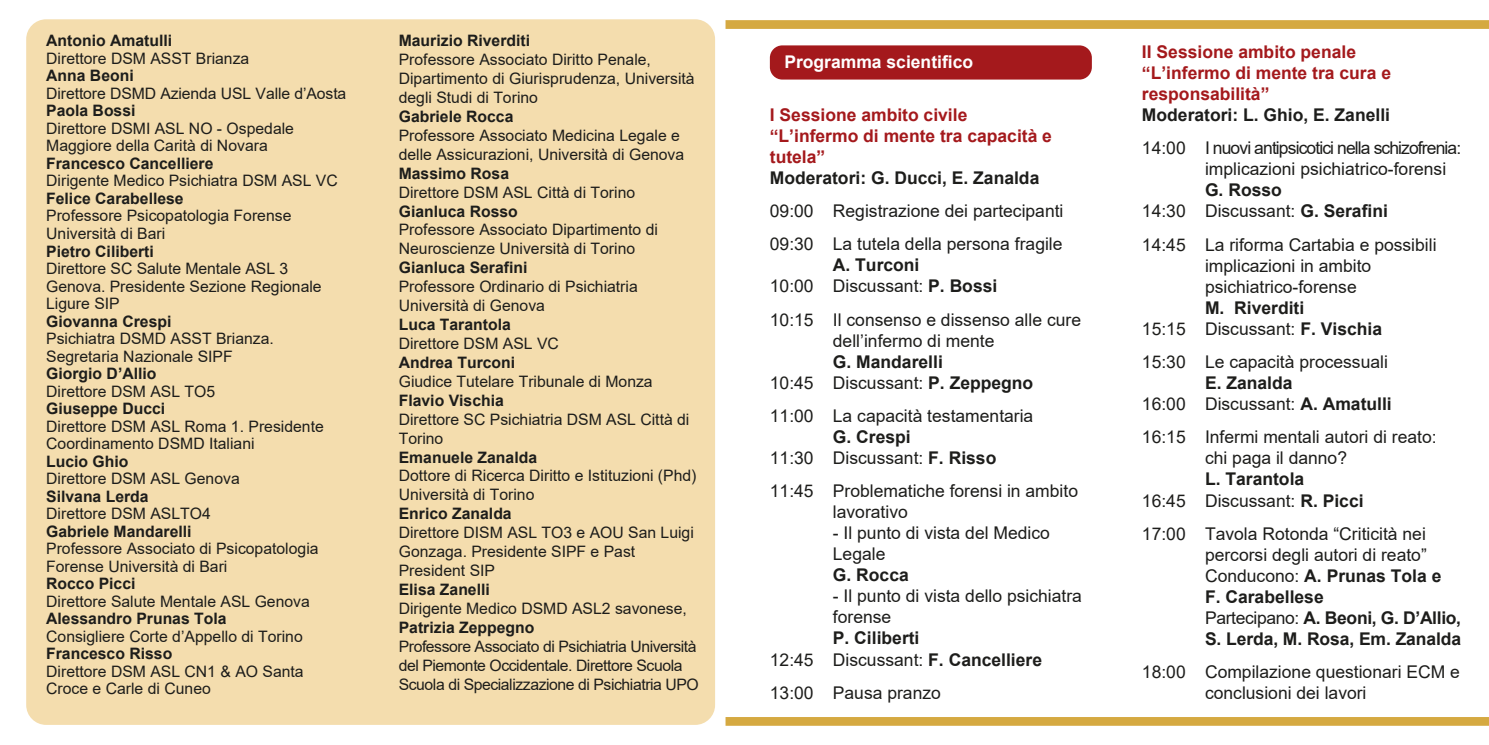
<style>
.page{position:relative;width:1489px;height:745px;background:#fff}
.page>*{position:absolute;margin:0;border:0;box-sizing:border-box;transform-origin:0 0}
.t1{font:17.5px/21px "Arial";color:#1d1d1b}
.t2{font:700 17.5px/21px "Arial";color:#1d1d1b}
.t3{font:700 17.5px/21px "Arial";color:#a4191c}
.t4{font:17.5px/21px "Arial";letter-spacing:-.05em;color:#1d1d1b}
.t5{font:700 17.5px "Arial";color:#fff}
.t6{font:15.75px/18.9px "Arial";color:#1d1d1b}
.t7{font:700 15.75px "Arial";color:#1d1d1b}
.t8{font:15.75px/18.9px "Arial";letter-spacing:-.025em;color:#1d1d1b}
.s1{font-weight:400}
.s2{font-weight:700}
</style>
<div class="page">
<div style="left:725px;top:716px;width:763px;height:9px;background:#d5a941"></div>
<div style="left:725px;top:20px;width:763px;height:9px;background:#d5a941"></div>
<div style="left:769px;top:45px;width:322px;height:34px;background:#a4191c;border-radius:12px"></div>
<div style="left:26px;top:19px;width:689px;height:705px;background:#f4ddae;border-radius:20px"></div>
<p class="t7" style="left:46px;top:30px;width:127px">Antonio Amatulli</p>
<p class="t6" style="left:46px;top:49px;width:205px">Direttore DSM ASST Brianza</p>
<p class="t7" style="left:46px;top:65px;width:89px">Anna Beoni</p>
<p class="t6" style="left:46px;top:84px;width:302px">Direttore DSMD Azienda USL Valle d’Aosta</p>
<p class="t7" style="left:46px;top:100px;width:91px">Paola Bossi</p>
<p class="t6" style="left:46px;top:119px;width:249px;line-height:17.5px">Direttore DSMI ASL NO - Ospedale<br>Maggiore della Carità di Novara</p>
<p class="t7" style="left:46px;top:152px;width:169px">Francesco Cancelliere</p>
<p class="t6" style="left:46px;top:171px;width:293px">Dirigente Medico Psichiatra DSM ASL VC</p>
<p class="t7" style="left:46px;top:187px;width:139px">Felice Carabellese</p>
<p class="t6" style="left:46px;top:207px;width:247px;line-height:17.5px">Professore Psicopatologia Forense<br>Università di Bari</p>
<p class="t7" style="left:46px;top:240px;width:109px">Pietro Ciliberti</p>
<p class="t6" style="left:46px;top:259px;width:277px;line-height:17.5px">Direttore SC Salute Mentale ASL 3<br>Genova. Presidente Sezione Regionale<br>Ligure SIP</p>
<p class="t7" style="left:46px;top:310px;width:127px">Giovanna Crespi</p>
<p class="t6" style="left:46px;top:329px;width:229px;line-height:17.5px">Psichiatra DSMD ASST Brianza.<br>Segretaria Nazionale SIPF</p>
<p class="t7" style="left:46px;top:362px;width:112px">Giorgio D’Allio</p>
<p class="t6" style="left:46px;top:381px;width:170px">Direttore DSM ASL TO5</p>
<p class="t7" style="left:46px;top:397px;width:121px">Giuseppe Ducci</p>
<p class="t6" style="left:46px;top:417px;width:279px;line-height:17.5px">Direttore DSM ASL Roma 1. Presidente<br>Coordinamento DSMD Italiani</p>
<p class="t7" style="left:46px;top:450px;width:84px">Lucio Ghio</p>
<p class="t6" style="left:46px;top:469px;width:195px">Direttore DSM ASL Genova</p>
<p class="t7" style="left:46px;top:485px;width:104px">Silvana Lerda</p>
<p class="t6" style="left:46px;top:504px;width:166px">Direttore DSM ASLTO4</p>
<p class="t7" style="left:46px;top:520px;width:147px">Gabriele Mandarelli</p>
<p class="t6" style="left:46px;top:539px;width:274px;line-height:17.5px">Professore Associato di Psicopatologia<br>Forense Università di Bari</p>
<p class="t7" style="left:46px;top:572px;width:91px">Rocco Picci</p>
<p class="t6" style="left:46px;top:591px;width:265px">Direttore Salute Mentale ASL Genova</p>
<p class="t7" style="left:46px;top:607px;width:182px">Alessandro Prunas Tola</p>
<p class="t6" style="left:46px;top:626px;width:258px">Consigliere Corte d’Appello di Torino</p>
<p class="t7" style="left:46px;top:642px;width:128px">Francesco Risso</p>
<p class="t6" style="left:46px;top:662px;width:259px;line-height:17.5px">Direttore DSM ASL CN1 &amp; AO Santa<br>Croce e Carle di Cuneo</p>
<p class="t7" style="left:399px;top:30px;width:133px">Maurizio Riverditi</p>
<p class="t6" style="left:399px;top:50px;width:297px">Professore Associato Diritto Penale,<br>Dipartimento di Giurisprudenza, Università degli Studi di Torino</p>
<p class="t7" style="left:399px;top:105px;width:116px">Gabriele Rocca</p>
<p class="t6" style="left:399px;top:126px;width:287px">Professore Associato Medicina Legale e delle Assicurazioni, Università di Genova</p>
<p class="t7" style="left:399px;top:162px;width:112px">Massimo Rosa</p>
<p class="t6" style="left:399px;top:182px;width:238px">Direttore DSM ASL Città di Torino</p>
<p class="t7" style="left:399px;top:200px;width:121px">Gianluca Rosso</p>
<p class="t6" style="left:399px;top:220px;width:261px">Professore Associato Dipartimento di<br>Neuroscienze Università di Torino</p>
<p class="t7" style="left:399px;top:256px;width:130px">Gianluca Serafini</p>
<p class="t6" style="left:399px;top:277px;width:240px">Professore Ordinario di Psichiatria<br>Università di Genova</p>
<p class="t7" style="left:399px;top:313px;width:114px">Luca Tarantola</p>
<p class="t6" style="left:399px;top:333px;width:162px">Direttore DSM ASL VC</p>
<p class="t7" style="left:399px;top:351px;width:118px">Andrea Turconi</p>
<p class="t6" style="left:399px;top:371px;width:255px">Giudice Tutelare Tribunale di Monza</p>
<p class="t7" style="left:399px;top:389px;width:107px">Flavio Vischia</p>
<p class="t6" style="left:399px;top:409px;width:292px">Direttore SC Psichiatria DSM ASL Città di<br>Torino</p>
<p class="t7" style="left:399px;top:445px;width:140px">Emanuele Zanalda</p>
<p class="t6" style="left:399px;top:466px;width:299px">Dottore di Ricerca Diritto e Istituzioni (Phd)<br>Università di Torino</p>
<p class="t7" style="left:399px;top:502px;width:114px">Enrico Zanalda</p>
<p class="t6" style="left:399px;top:522px;width:296px">Direttore DISM ASL TO3 e AOU San Luigi<br>Gonzaga. Presidente SIPF e Past<br>President SIP</p>
<p class="t7" style="left:399px;top:578px;width:93px">Elisa Zanelli</p>
<p class="t6" style="left:399px;top:598px;width:289px">Dirigente Medico DSMD ASL2 savonese,</p>
<p class="t7" style="left:399px;top:615px;width:137px">Patrizia Zeppegno</p>
<p class="t8" style="left:399px;top:636px;width:301px">Professore Associato di Psichiatria Università del Piemonte Occidentale. Direttore Scuola<br>Scuola di Specializzazione di Psichiatria UPO</p>
<p class="t5" style="left:784px;top:49px;width:190px">Programma scientifico</p>
<p class="t3" style="left:769px;top:104px;width:284px">I Sessione ambito civile “L’infermo di mente tra capacità e tutela”</p>
<p class="t2" style="left:769px;top:167px;width:271px">Moderatori: G. Ducci, E. Zanalda</p>
<p class="t1" style="left:769px;top:194px;width:295px;line-height:33.2px">09:00 Registrazione dei partecipanti<br>09:30 La tutela della persona fragile</p>
<p class="t2" style="left:769px;top:254px;width:229px;text-indent:63px">A. Turconi<br><span class="s1">10:00 Discussant:</span> P. Bossi</p>
<p class="t1" style="left:832px;top:308px;width:250px;text-indent:-63px">10:15 Il consenso e dissenso alle cure dell’infermo di mente</p>
<p class="t2" style="left:769px;top:351px;width:265px;text-indent:63px">G. Mandarelli<br><span class="s1">10:45 Discussant:</span> P. Zeppegno</p>
<p class="t1" style="left:769px;top:405px;width:265px">11:00 La capacità testamentaria</p>
<p class="t1" style="left:769px;top:426px;width:228px;text-indent:63px"><span class="s2">G. Crespi<br></span>11:30 Discussant: <span class="s2">F. Risso</span></p>
<p class="t1" style="left:832px;top:480px;width:247px;text-indent:-63px">11:45 Problematiche forensi in ambito lavorativo</p>
<p class="t1" style="left:832px;top:522px;width:218px">- Il punto di vista del Medico<br>Legale</p>
<p class="t2" style="left:832px;top:564px;width:77px">G. Rocca</p>
<p class="t1" style="left:832px;top:585px;width:250px">- Il punto di vista dello psichiatra forense</p>
<p class="t2" style="left:769px;top:627px;width:274px;text-indent:63px">P. Ciliberti<br><span class="s1">12:45 Discussant:</span> F. Cancelliere</p>
<p class="t1" style="left:769px;top:681px;width:172px">13:00 Pausa pranzo</p>
<p class="t3" style="left:1141px;top:41px;width:250px">II Sessione ambito penale “L’infermo di mente tra cura e responsabilità”</p>
<p class="t2" style="left:1141px;top:104px;width:249px">Moderatori: L. Ghio, E. Zanelli</p>
<p class="t4" style="left:1204px;top:137px;width:258px;text-indent:-63px">14:00 I nuovi antipsicotici nella schizofrenia: implicazioni psichiatrico-forensi</p>
<p class="t2" style="left:1141px;top:180px;width:247px;text-indent:63px">G. Rosso<br><span class="s1">14:30 Discussant:</span> G. Serafini</p>
<p class="t1" style="left:1204px;top:234px;width:233px;text-indent:-63px">14:45 La riforma Cartabia e possibili implicazioni in ambito psichiatrico-forense</p>
<p class="t2" style="left:1141px;top:297px;width:242px;text-indent:63px">M. Riverditi<br><span class="s1">15:15 Discussant:</span> F. Vischia</p>
<p class="t1" style="left:1141px;top:351px;width:247px">15:30 Le capacità processuali</p>
<p class="t2" style="left:1141px;top:372px;width:251px;text-indent:63px">E. Zanalda<br><span class="s1">16:00 Discussant:</span> A. Amatulli</p>
<p class="t1" style="left:1204px;top:426px;width:233px;text-indent:-63px">16:15 Infermi mentali autori di reato: chi paga il danno?</p>
<p class="t2" style="left:1141px;top:468px;width:223px;text-align:center">L. Tarantola<br><span class="s1">16:45 Discussant:</span> R. Picci</p>
<p class="t1" style="left:1204px;top:522px;width:258px;text-indent:-63px">17:00 Tavola Rotonda “Criticità nei percorsi degli autori di reato”<br>Conducono: <span class="s2">A. Prunas Tola e<br>F. Carabellese<br></span>Partecipano: <span class="s2">A. Beoni, G. D’Allio,<br>S. Lerda, M. Rosa, Em. Zanalda</span></p>
<p class="t1" style="left:1204px;top:661px;width:256px;text-indent:-63px">18:00 Compilazione questionari ECM e conclusioni dei lavori</p>
</div>
